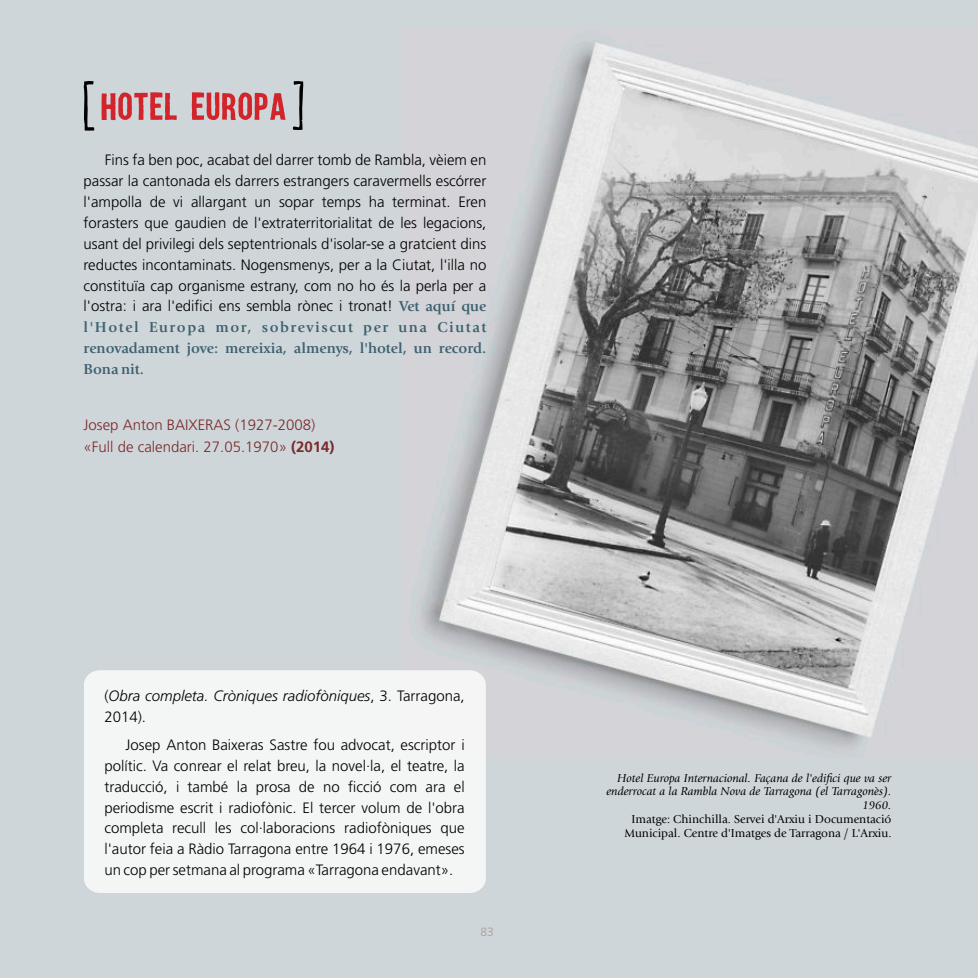
<style>
.page{position:relative;width:978px;height:978px;background:#cfd6da}
.page>*{position:absolute;margin:0;border:0;box-sizing:border-box;transform-origin:0 0}
.t1{font:300 15px/20.9px "Frutiger";color:#000;text-align:justify}
.t2{font:700 15px/21px "Giovanni";color:#3d6170;text-align:justify}
.t3{font:300 15px/21.3px "Frutiger";color:#7a292a}
.t4{font:italic 300 15px/20.9px "Frutiger";color:#000}
.t5{font:italic 12px/13.6px "Giovanni";color:#000;text-align:right}
.t6{font:12px/13.8px "Giovanni";color:#000;text-align:center}
.t7{font:300 12px "Frutiger";color:#ae9a91}
.s1{font-family:"Giovanni";font-weight:700;color:#3d6170}
.s2{font-weight:700}
.s3{font-style:normal}
</style>
<div class="page">
<svg style="left:84px;top:81px;width:10px;height:50px"></svg>
<svg style="left:293px;top:81px;width:11px;height:49px"></svg>
<img style="left:419px;top:41px;width:559px;height:708px">
<svg style="left:101px;top:92px;width:185px;height:28px"></svg>
<div style="left:84px;top:670px;width:402px;height:223px;background:#f4f6f6;border-radius:15px"></div>
<p class="t1" style="left:84px;top:151px;width:404px;text-indent:21px">Fins fa ben poc, acabat del darrer tomb de Rambla, vèiem en passar la cantonada els darrers estrangers caravermells escórrer l'ampolla de vi allargant un sopar temps ha terminat. Eren forasters que gaudien de l'extraterritorialitat de les legacions, usant del privilegi dels septentrionals d'isolar-se a gratcient dins reductes incontaminats. Nogensmenys, per a la Ciutat, l'illa no constituïa cap organisme estrany, com no ho és la perla per a l'ostra: i ara l'edifici ens sembla rònec i tronat! <span class="s1">Vet aquí que</span></p>
<p class="t2" style="left:84px;top:318px;width:404px">l'Hotel Europa mor, sobreviscut per una Ciutat renovadament jove: mereixia, almenys, l'hotel, un record.<br>Bona nit.</p>
<p class="t3" style="left:84px;top:416px;width:252px">Josep Anton BAIXERAS (1927-2008) «Full de calendari. 27.05.1970» <span class="s2">(2014)</span></p>
<p class="t4" style="left:104px;top:687px;width:362px"><span class="s3">(</span>Obra completa. Cròniques radiofòniques<span class="s3">, 3. Tarragona,<br>2014).</span></p>
<p class="t1" style="left:104px;top:736px;width:362px;text-indent:21px">Josep Anton Baixeras Sastre fou advocat, escriptor i polític. Va conrear el relat breu, la novel·la, el teatre, la traducció, i també la prosa de no ficció com ara el periodisme escrit i radiofònic. El tercer volum de l'obra completa recull les col·laboracions radiofòniques que l'autor feia a Ràdio Tarragona entre 1964 i 1976, emeses un cop per setmana al programa «Tarragona endavant».</p>
<p class="t7" style="left:480px;top:927px;width:15px">83</p>
<p class="t5" style="left:606px;top:772px;width:287px">Hotel Europa Internacional. Façana de l'edifici que va ser enderrocat a la Rambla Nova de Tarragona (el Tarragonès).<br>1960.</p>
<p class="t6" style="left:624px;top:813px;width:269px">Imatge: Chinchilla. Servei d'Arxiu i Documentació<br>Municipal. Centre d'Imatges de Tarragona / L'Arxiu.</p>
</div>
